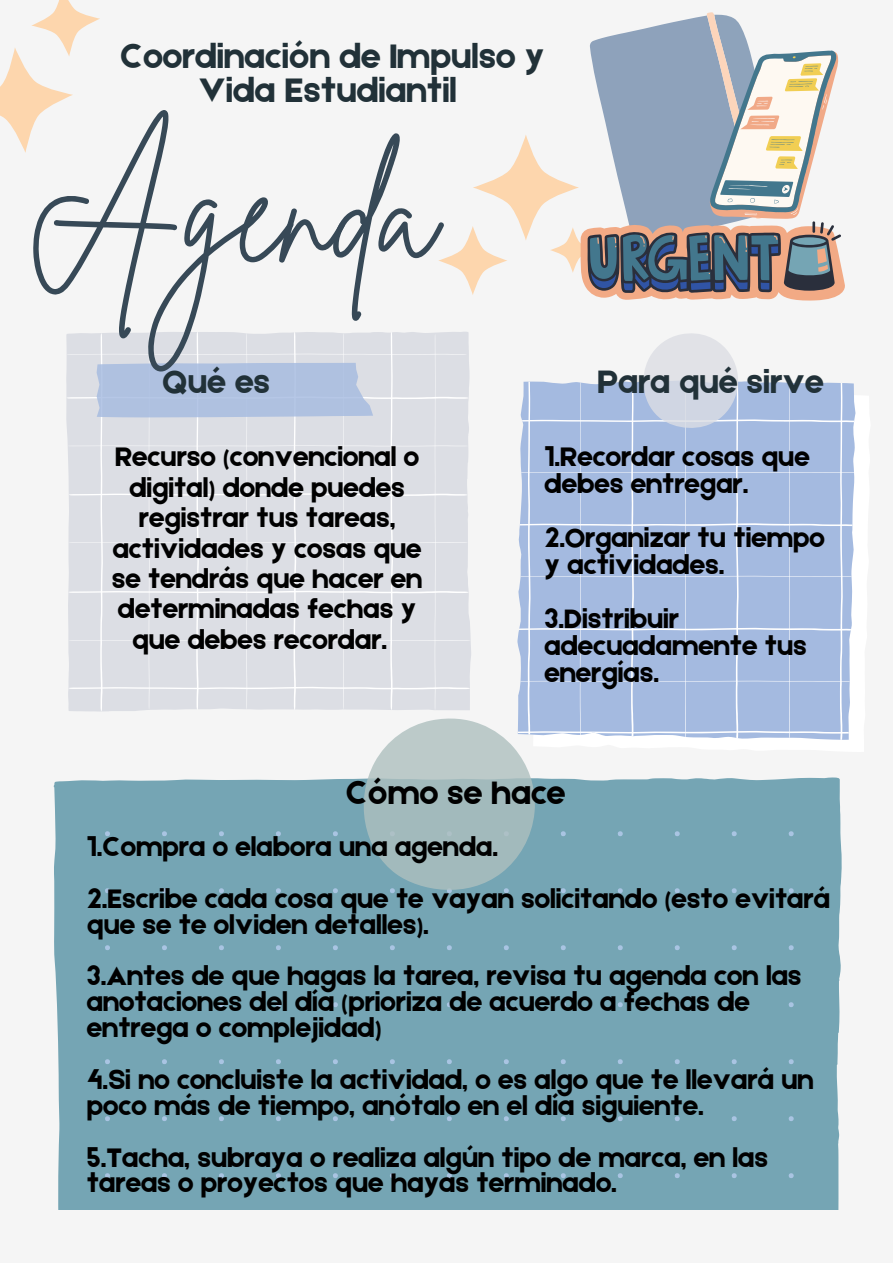
<style>
.page{position:relative;width:893px;height:1264px;background:#fff}
.page>*{position:absolute;margin:0;border:0;box-sizing:border-box;transform-origin:0 0}
.t1{font:144px "Brittany Signature";color:#374957}
.t2{font:36.15px/34.8px "Etna";color:#213138;text-align:center}
.t3{font:34.5px "Etna";color:#213138}
.t4{font:34.5px "Etna";color:#000}
.t5{font:28.5px/30.3px "Etna";color:#000}
</style>
<div class="page">
<div style="left:0;top:0;width:892px;height:1262px;background:#f5f5f5"></div>
<div style="left:53px;top:777px;width:789px;height:432px;background:#75a5b4"></div>
<div style="left:105px;top:831px;width:688px;height:378px;background:#75a5b4"></div>
<svg style="left:362px;top:718px;width:174px;height:173px;background:#abc1c3"></svg>
<svg style="left:66px;top:332px;width:405px;height:380px;background:#dddfe5"></svg>
<div style="left:97px;top:363px;width:276px;height:54px;background:#afc1e0"></div>
<svg style="left:0;top:0;width:100px;height:153px"></svg>
<svg style="left:438px;top:12px;width:407px;height:289px"></svg>
<div style="left:518px;top:381px;width:336px;height:358px;background:#a4bae0"></div>
<svg style="left:643px;top:333px;width:95px;height:95px;background:#d7dce6"></svg>
<p class="t2" style="left:120px;top:37px;width:426px">Coordinación de Impulso y<br>Vida Estudiantil</p>
<h1 class="t1" style="left:26px;top:118px;width:411px">Agenda</h1>
<p class="t3" style="left:162px;top:357px;width:109px">Qué es</p>
<p class="t3" style="left:597px;top:357px;width:227px">Para qué sirve</p>
<p class="t5" style="left:112px;top:440px;width:312px;text-align:center">Recurso (convencional o digital) donde puedes registrar tus tareas, actividades y cosas que se tendrás que hacer en determinadas fechas y que debes recordar.</p>
<p class="t5" style="left:544px;top:441px;width:266px;line-height:27px">1.Recordar cosas que debes entregar.</p>
<p class="t5" style="left:544px;top:522px;width:281px;line-height:27px">2.Organizar tu tiempo y actividades.</p>
<p class="t5" style="left:544px;top:603px;width:264px;line-height:27px">3.Distribuir adecuadamente tus energías.</p>
<p class="t4" style="left:346px;top:768px;width:221px">Cómo se hace</p>
<p class="t5" style="left:87px;top:819px;width:744px;line-height:51.8px">1.Compra o elabora una agenda.<br>2.Escribe cada cosa que te vayan solicitando (esto evitará</p>
<p class="t5" style="left:87px;top:897px;width:716px;line-height:51.8px">que se te olviden detalles).<br>3.Antes de que hagas la tarea, revisa tu agenda con las</p>
<p class="t5" style="left:87px;top:987px;width:664px;line-height:25.8px">anotaciones del día (prioriza de acuerdo a fechas de entrega o complejidad)</p>
<p class="t5" style="left:87px;top:1065px;width:728px;line-height:25.8px">4.Si no concluiste la actividad, o es algo que te llevará un poco más de tiempo, anótalo en el día siguiente.</p>
<p class="t5" style="left:87px;top:1142px;width:682px;line-height:25.8px">5.Tacha, subraya o realiza algún tipo de marca, en las tareas o proyectos que hayas terminado.</p>
</div>
